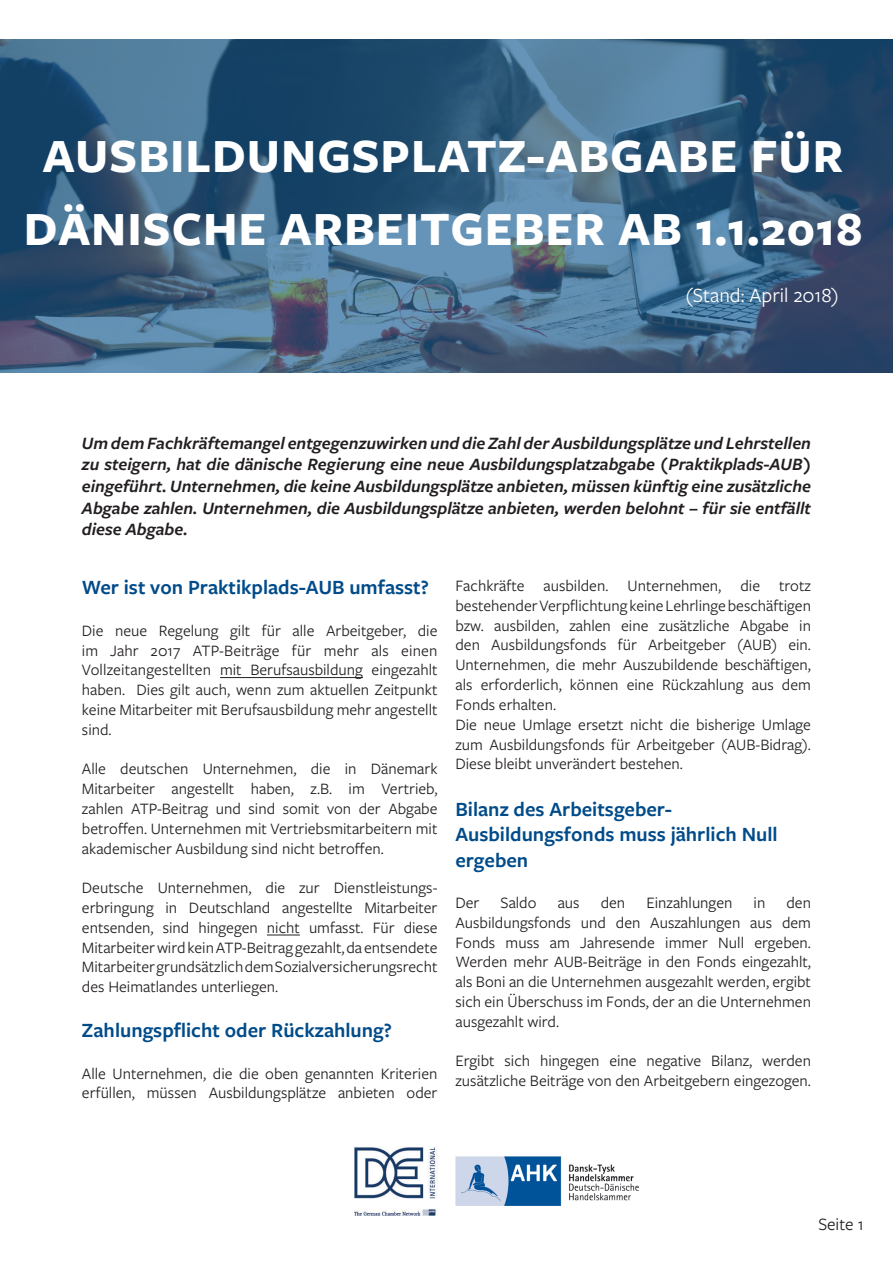
<style>
.page{position:relative;width:893px;height:1263px;background:#fff}
.page>*{position:absolute;margin:0;border:0;box-sizing:border-box;transform-origin:0 0}
.t1{font:700 49.5px/73.5px "Freight Sans Pro";letter-spacing:.02em;color:#fff;text-align:center}
.Überschrift_3{font:600 21px/25.2px "Freight Sans Pro";color:#004b89}
.t2{font:21px "Freight Sans Pro";color:#fff}
.Subheading{font:italic 600 18px/21.6px "Freight Sans Pro";color:#231f20;text-align:justify}
.t3{font:18px "Freight Sans Pro";color:#231f20}
.t4{font:16.5px/19.8px "Freight Sans Pro";color:#231f20;text-align:justify}
</style>
<div class="page">
<hr style="left:220px;top:677px;width:143px;height:1px;background:#231f20">
<hr style="left:267px;top:935px;width:33px;height:1px;background:#231f20">
<svg style="left:0;top:40px;width:893px;height:333px;background:#3b6181"></svg>
<img style="left:455px;top:1156px;width:184px;height:49px">
<img style="left:354px;top:1147px;width:83px;height:69px">
<p class="t1" style="left:24px;top:117px;width:840px">AUSBILDUNGSPLATZ-ABGABE FÜR<br>DÄNISCHE ARBEITGEBER AB 1.1.2018</p>
<p class="t2" style="left:686px;top:282px;width:155px">(Stand: April 2018)</p>
<p class="Subheading" style="left:82px;top:431px;width:731px">Um dem Fachkräftemangel entgegenzuwirken und die Zahl der Ausbildungsplätze und Lehrstellen zu steigern, hat die dänische Regierung eine neue Ausbildungsplatzabgabe (Praktikplads-AUB) eingeführt. Unternehmen, die keine Ausbildungsplätze anbieten, müssen künftig eine zusätzliche Abgabe zahlen. Unternehmen, die Ausbildungsplätze anbieten, werden belohnt – für sie entfällt diese Abgabe.</p>
<p class="Überschrift_3" style="left:82px;top:574px;width:348px">Wer ist von Praktikplads-AUB umfasst?</p>
<p class="t4" style="left:82px;top:620px;width:357px">Die neue Regelung gilt für alle Arbeitgeber, die im Jahr 2017 ATP-Beiträge für mehr als einen Vollzeitangestellten mit Berufsausbildung eingezahlt haben. Dies gilt auch, wenn zum aktuellen Zeitpunkt keine Mitarbeiter mit Berufsausbildung mehr angestellt sind.</p>
<p class="t4" style="left:82px;top:758px;width:357px">Alle deutschen Unternehmen, die in Dänemark Mitarbeiter angestellt haben, z.B. im Vertrieb, zahlen ATP-Beitrag und sind somit von der Abgabe betroffen. Unternehmen mit Vertriebsmitarbeitern mit akademischer Ausbildung sind nicht betroffen.</p>
<p class="t4" style="left:82px;top:877px;width:357px">Deutsche Unternehmen, die zur Dienstleistungs&shy;erbringung in Deutschland angestellte Mitarbeiter entsenden, sind hingegen nicht umfasst. Für diese Mitarbeiter wird kein ATP-Beitrag gezahlt, da entsendete Mitarbeiter grundsätzlich dem Sozialversicherungsrecht des Heimatlandes unterliegen.</p>
<p class="Überschrift_3" style="left:82px;top:1017px;width:311px">Zahlungspflicht oder Rückzahlung?</p>
<p class="t4" style="left:82px;top:1063px;width:357px">Alle Unternehmen, die die oben genannten Kriterien erfüllen, müssen Ausbildungsplätze anbieten oder</p>
<p class="t4" style="left:455px;top:575px;width:357px">Fachkräfte ausbilden. Unternehmen, die trotz bestehender Verpflichtung keine Lehrlinge beschäftigen bzw. ausbilden, zahlen eine zusätzliche Abgabe in den Ausbildungsfonds für Arbeitgeber (AUB) ein.<br>Unternehmen, die mehr Auszubildende beschäftigen, als erforderlich, können eine Rückzahlung aus dem Fonds erhalten.</p>
<p class="t4" style="left:455px;top:714px;width:357px">Die neue Umlage ersetzt nicht die bisherige Umlage zum Ausbildungsfonds für Arbeitgeber (AUB-Bidrag).<br>Diese bleibt unverändert bestehen.</p>
<p class="Überschrift_3" style="left:455px;top:796px;width:324px">Bilanz des Arbeitsgeber-<br>Ausbildungsfonds muss jährlich Null ergeben</p>
<p class="t4" style="left:455px;top:892px;width:25px">Der</p>
<p class="t4" style="left:501px;top:892px;width:37px">Saldo</p>
<p class="t4" style="left:558px;top:892px;width:23px">aus</p>
<p class="t4" style="left:601px;top:892px;width:26px">den</p>
<p class="t4" style="left:646px;top:892px;width:88px">Einzahlungen</p>
<p class="t4" style="left:753px;top:892px;width:13px">in</p>
<p class="t4" style="left:455px;top:892px;width:357px;text-indent:331px">den Ausbildungsfonds und den Auszahlungen aus dem Fonds muss am Jahresende immer Null ergeben.<br>Werden mehr AUB-Beiträge in den Fonds eingezahlt, als Boni an die Unternehmen ausgezahlt werden, ergibt sich ein Überschuss im Fonds, der an die Unternehmen ausgezahlt wird.</p>
<p class="t4" style="left:455px;top:1050px;width:357px">Ergibt sich hingegen eine negative Bilanz, werden zusätzliche Beiträge von den Arbeitgebern eingezogen.</p>
<p class="t3" style="left:818px;top:1212px;width:47px">Seite 1</p>
</div>
